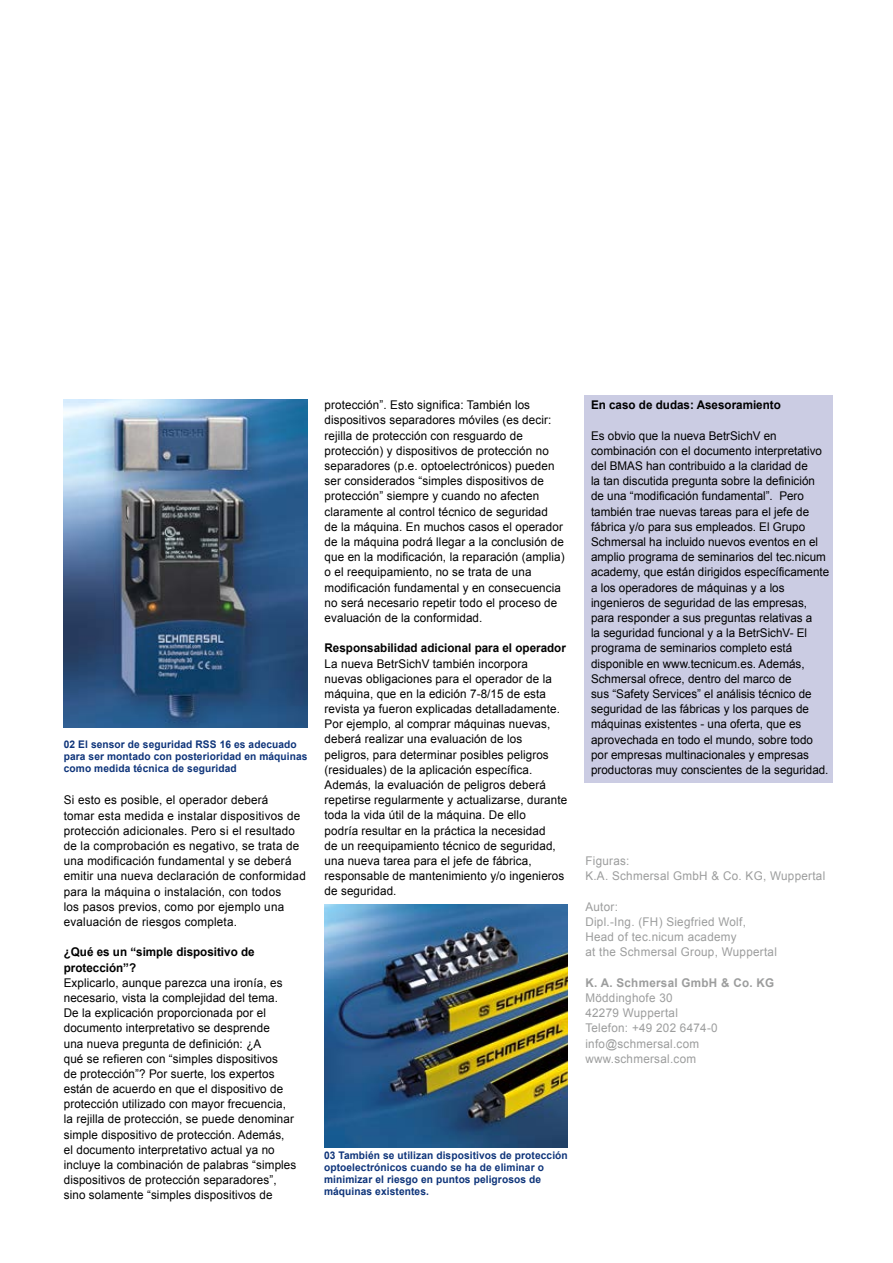
<style>
.page{position:relative;width:893px;height:1263px;background:#fff}
.page>*{position:absolute;margin:0;border:0;box-sizing:border-box;transform-origin:0 0}
.t1{font:12px/15.1px "Arial";letter-spacing:.01em;color:#000}
.t2{font:12px/15.1px "Arial";letter-spacing:.025em;color:#9c9d9d}
.t3{font:700 12px/15.1px "Arial";color:#000}
.t4{font:700 12px "Arial";letter-spacing:.025em;color:#9c9d9d}
.t5{font:700 10.5px/12px "Arial";letter-spacing:.01em;color:#0e347a}
</style>
<div class="page">
<div style="left:584px;top:395px;width:249px;height:388px;background:#cbcce3"></div>
<img style="left:324px;top:905px;width:244px;height:242px">
<img style="left:64px;top:400px;width:243px;height:327px">
<p class="t5" style="left:64px;top:738px;width:245px">02 El sensor de seguridad RSS 16 es adecuado para ser montado con posterioridad en máquinas como medida técnica de seguridad</p>
<p class="t1" style="left:64px;top:793px;width:244px">Si esto es posible, el operador deberá<br>tomar esta medida e instalar dispositivos de protección adicionales. Pero si el resultado de la comprobación es negativo, se trata de una modificación fundamental y se deberá emitir una nueva declaración de conformidad para la máquina o instalación, con todos<br>los pasos previos, como por ejemplo una evaluación de riesgos completa.</p>
<p class="t3" style="left:64px;top:945px;width:192px">¿Qué es un “simple dispositivo de protección”?</p>
<p class="t1" style="left:64px;top:975px;width:234px">Explicarlo, aunque parezca una ironía, es necesario, vista la complejidad del tema.<br>De la explicación proporcionada por el documento interpretativo se desprende<br>una nueva pregunta de definición: ¿A<br>qué se refieren con “simples dispositivos<br>de protección”? Por suerte, los expertos están de acuerdo en que el dispositivo de protección utilizado con mayor frecuencia, la rejilla de protección, se puede denominar simple dispositivo de protección. Además, el documento interpretativo actual ya no incluye la combinación de palabras “simples dispositivos de protección separadores”, sino solamente “simples dispositivos de</p>
<p class="t1" style="left:325px;top:397px;width:242px">protección”. Esto significa: También los dispositivos separadores móviles (es decir: rejilla de protección con resguardo de protección) y dispositivos de protección no separadores (p.e. optoelectrónicos) pueden ser considerados “simples dispositivos de protección” siempre y cuando no afecten claramente al control técnico de seguridad<br>de la máquina. En muchos casos el operador de la máquina podrá llegar a la conclusión de que en la modificación, la reparación (amplia) o el reequipamiento, no se trata de una modificación fundamental y en consecuencia no será necesario repetir todo el proceso de evaluación de la conformidad.</p>
<p class="t3" style="left:325px;top:641px;width:243px">Responsabilidad adicional para el operador</p>
<p class="t1" style="left:325px;top:656px;width:244px">La nueva BetrSichV también incorpora nuevas obligaciones para el operador de la máquina, que en la edición 7-8/15 de esta revista ya fueron explicadas detalladamente.<br>Por ejemplo, al comprar máquinas nuevas, deberá realizar una evaluación de los peligros, para determinar posibles peligros (residuales) de la aplicación específica.<br>Además, la evaluación de peligros deberá repetirse regularmente y actualizarse, durante toda la vida útil de la máquina. De ello<br>podría resultar en la práctica la necesidad<br>de un reequipamiento técnico de seguridad, una nueva tarea para el jefe de fábrica, responsable de mantenimiento y/o ingenieros de seguridad.</p>
<p class="t5" style="left:324px;top:1149px;width:245px">03 También se utilizan dispositivos de protección optoelectrónicos cuando se ha de eliminar o minimizar el riesgo en puntos peligrosos de máquinas existentes.</p>
<p class="t3" style="left:591px;top:398px;width:191px">En caso de dudas: Asesoramiento</p>
<p class="t1" style="left:591px;top:428px;width:240px">Es obvio que la nueva BetrSichV en combinación con el documento interpretativo del BMAS han contribuido a la claridad de<br>la tan discutida pregunta sobre la definición de una “modificación fundamental”. Pero también trae nuevas tareas para el jefe de fábrica y/o para sus empleados. El Grupo Schmersal ha incluido nuevos eventos en el amplio programa de seminarios del tec.nicum academy, que están dirigidos específicamente a los operadores de máquinas y a los ingenieros de seguridad de las empresas, para responder a sus preguntas relativas a<br>la seguridad funcional y a la BetrSichV- El programa de seminarios completo está disponible en www.tecnicum.es. Además, Schmersal ofrece, dentro del marco de<br>sus “Safety Services” el análisis técnico de seguridad de las fábricas y los parques de máquinas existentes - una oferta, que es aprovechada en todo el mundo, sobre todo por empresas multinacionales y empresas productoras muy conscientes de la seguridad.</p>
<p class="t2" style="left:585px;top:853px;width:241px">Figuras:<br>K.A. Schmersal GmbH &amp; Co. KG, Wuppertal</p>
<p class="t2" style="left:585px;top:899px;width:193px">Autor:<br>Dipl.-Ing. (FH) Siegfried Wolf,<br>Head of tec.nicum academy<br>at the Schmersal Group, Wuppertal</p>
<p class="t4" style="left:585px;top:974px;width:190px">K. A. Schmersal GmbH &amp; Co. KG</p>
<p class="t2" style="left:585px;top:990px;width:134px">Möddinghofe 30<br>42279 Wuppertal<br>Telefon: +49 202 6474-0 info@schmersal.com www.schmersal.com</p>
</div>
